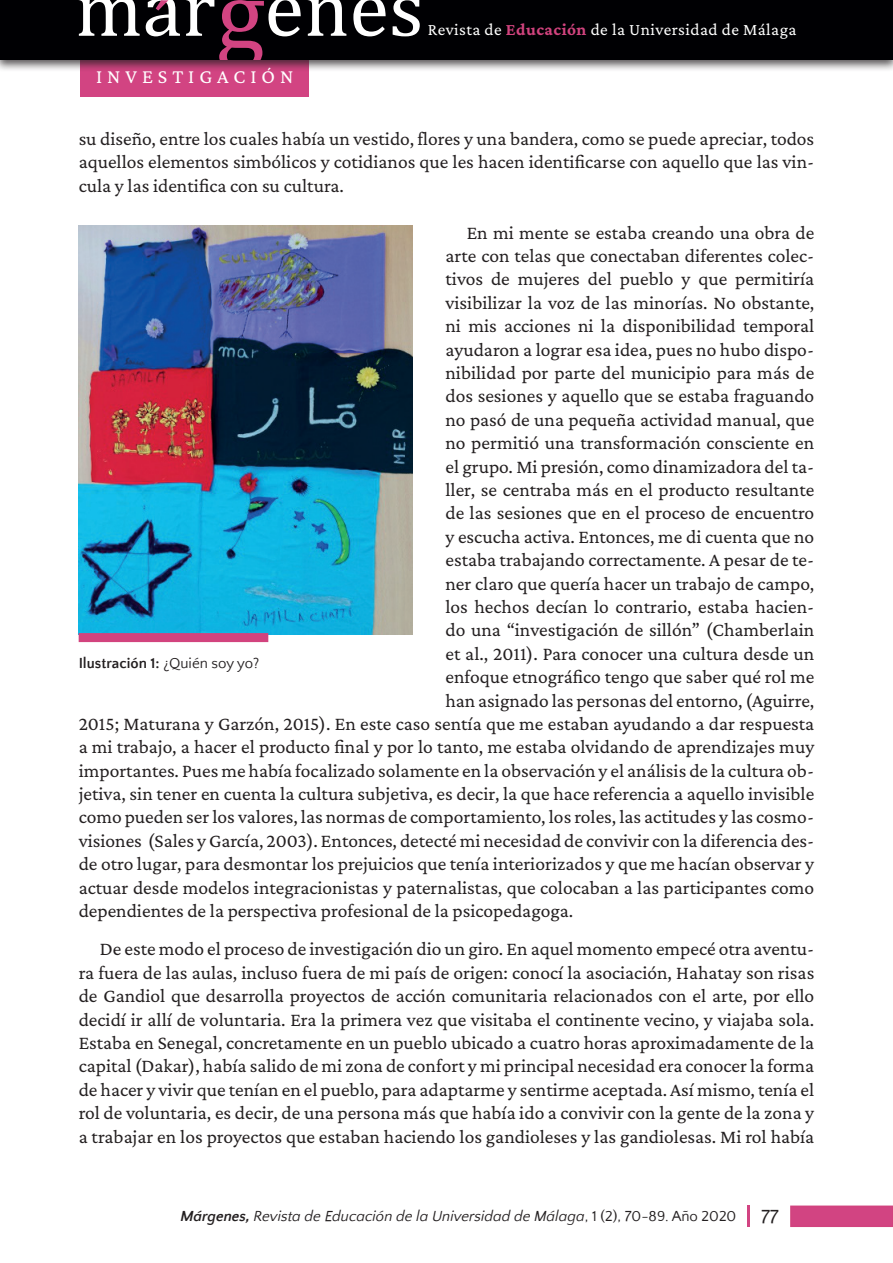
<style>
.page{position:relative;width:893px;height:1263px;background:#fff}
.page>*{position:absolute;margin:0;border:0;box-sizing:border-box;transform-origin:0 0}
.t1{font:20.25px "Crimson Pro";letter-spacing:.245em;color:#fff}
.t2{font:19.5px/23.4px "Crimson Pro";color:#231f20;text-align:justify}
.t3{font:19.5px "Quattrocento Sans";color:#231f20}
.t4{font:17.25px "Crimson Pro";letter-spacing:.025em;color:#fff}
.t5{font:italic 15px "Quattrocento Sans";color:#231f20}
.t6{font:700 15px "Quattrocento Sans";color:#231f20}
.s1{font-weight:700;color:#d1437e}
.s2{font-weight:400}
.s3{font-weight:700}
.s4{font-style:normal}
</style>
<div class="page">
<div style="left:81px;top:55px;width:228px;height:42px;background:#d24482"></div>
<div style="left:0;top:0;width:893px;height:72px;background:#231f20;opacity:.75"></div>
<div style="left:0;top:0;width:893px;height:60px;background:#000003"></div>
<svg style="left:78px;top:0;width:62px;height:36px"></svg>
<svg style="left:307px;top:0;width:39px;height:36px"></svg>
<svg style="left:353px;top:0;width:33px;height:36px"></svg>
<svg style="left:393px;top:0;width:27px;height:36px"></svg>
<svg style="left:146px;top:0;width:155px;height:59px"></svg>
<hr style="left:747px;top:1205px;width:3px;height:22px;background:#d24482">
<div style="left:790px;top:1205px;width:103px;height:22px;background:#d24482;border:2px solid #d1437e"></div>
<img style="left:79px;top:225px;width:333px;height:409px">
<div style="left:79px;top:633px;width:189px;height:9px;background:#d2437e"></div>
<p class="t1" style="left:96px;top:63px;width:199px">INVESTIGACIÓN</p>
<p class="t4" style="left:428px;top:18px;width:370px">Revista de <span class="s1">Educación</span> de la Universidad de Málaga</p>
<p class="t2" style="left:79px;top:127px;width:737px">su diseño, entre los cuales había un vestido, flores y una bandera, como se puede apreciar, todos aquellos elementos simbólicos y cotidianos que les hacen identificarse con aquello que las vin&shy;cula y las identifica con su cultura.</p>
<p class="t2" style="left:467px;top:220px;width:349px">En mi mente se estaba creando una obra de</p>
<p class="t2" style="left:445px;top:244px;width:370px">arte con telas que conectaban diferentes colec-</p>
<p class="t2" style="left:445px;top:267px;width:370px">tivos de mujeres del pueblo y que permitiría</p>
<p class="t2" style="left:445px;top:290px;width:370px">visibilizar la voz de las minorías. No obstante,</p>
<p class="t2" style="left:445px;top:314px;width:370px">ni mis acciones ni la disponibilidad temporal</p>
<p class="t2" style="left:445px;top:337px;width:370px">ayudaron a lograr esa idea, pues no hubo dispo-</p>
<p class="t2" style="left:445px;top:361px;width:370px">nibilidad por parte del municipio para más de</p>
<p class="t2" style="left:445px;top:384px;width:370px">dos sesiones y aquello que se estaba fraguando</p>
<p class="t2" style="left:445px;top:407px;width:370px">no pasó de una pequeña actividad manual, que</p>
<p class="t2" style="left:445px;top:431px;width:370px">no permitió una transformación consciente en</p>
<p class="t2" style="left:445px;top:454px;width:370px">el grupo. Mi presión, como dinamizadora del ta-</p>
<p class="t2" style="left:445px;top:478px;width:370px">ller, se centraba más en el producto resultante</p>
<p class="t2" style="left:445px;top:501px;width:370px">de las sesiones que en el proceso de encuentro</p>
<p class="t2" style="left:445px;top:524px;width:370px">y escucha activa. Entonces, me di cuenta que no</p>
<p class="t2" style="left:445px;top:548px;width:370px">estaba trabajando correctamente. A pesar de te-</p>
<p class="t2" style="left:445px;top:571px;width:370px">ner claro que quería hacer un trabajo de campo,</p>
<p class="t2" style="left:445px;top:595px;width:370px">los hechos decían lo contrario, estaba hacien-</p>
<p class="t2" style="left:445px;top:618px;width:370px">do una “investigación de sillón” (Chamberlain</p>
<p class="t2" style="left:445px;top:641px;width:370px">et al., 2011). Para conocer una cultura desde un</p>
<p class="t2" style="left:445px;top:665px;width:370px">enfoque etnográfico tengo que saber qué rol me</p>
<p class="t2" style="left:445px;top:688px;width:370px">han asignado las personas del entorno, (Aguirre,</p>
<p class="t2" style="left:79px;top:711px;width:737px">2015; Maturana y Garzón, 2015). En este caso sentía que me estaban ayudando a dar respuesta</p>
<p class="t2" style="left:79px;top:735px;width:737px">a mi trabajo, a hacer el producto final y por lo tanto, me estaba olvidando de aprendizajes muy</p>
<p class="t2" style="left:79px;top:758px;width:737px">importantes. Pues me había focalizado solamente en la observación y el análisis de la cultura ob-</p>
<p class="t2" style="left:79px;top:782px;width:737px">jetiva, sin tener en cuenta la cultura subjetiva, es decir, la que hace referencia a aquello invisible</p>
<p class="t2" style="left:79px;top:805px;width:737px">como pueden ser los valores, las normas de comportamiento, los roles, las actitudes y las cosmo-</p>
<p class="t2" style="left:79px;top:828px;width:737px">visiones (Sales y García, 2003). Entonces, detecté mi necesidad de convivir con la diferencia des-</p>
<p class="t2" style="left:79px;top:852px;width:737px">de otro lugar, para desmontar los prejuicios que tenía interiorizados y que me hacían observar y</p>
<p class="t2" style="left:79px;top:875px;width:737px">actuar desde modelos integracionistas y paternalistas, que colocaban a las participantes como</p>
<p class="t2" style="left:79px;top:899px;width:496px">dependientes de la perspectiva profesional de la psicopedagoga.</p>
<p class="t2" style="left:79px;top:937px;width:737px;text-indent:21px">De este modo el proceso de investigación dio un giro. En aquel momento empecé otra aventu&shy;ra fuera de las aulas, incluso fuera de mi país de origen: conocí la asociación, Hahatay son risas de Gandiol que desarrolla proyectos de acción comunitaria relacionados con el arte, por ello decidí ir allí de voluntaria. Era la primera vez que visitaba el continente vecino, y viajaba sola.<br>Estaba en Senegal, concretamente en un pueblo ubicado a cuatro horas aproximadamente de la capital (Dakar), había salido de mi zona de confort y mi principal necesidad era conocer la forma de hacer y vivir que tenían en el pueblo, para adaptarme y sentirme aceptada. Así mismo, tenía el rol de voluntaria, es decir, de una persona más que había ido a convivir con la gente de la zona y a trabajar en los proyectos que estaban haciendo los gandioleses y las gandiolesas. Mi rol había</p>
<p class="t6" style="left:79px;top:655px;width:182px">Ilustración 1: <span class="s2">¿Quién soy yo?</span></p>
<p class="t5" style="left:180px;top:1208px;width:557px"><span class="s3">Márgenes,</span> Revista de Educación de la Universidad de Málaga<span class="s4">, 1 (2), 70-89. Año 2020</span></p>
<p class="t3" style="left:761px;top:1206px;width:19px">77</p>
</div>
